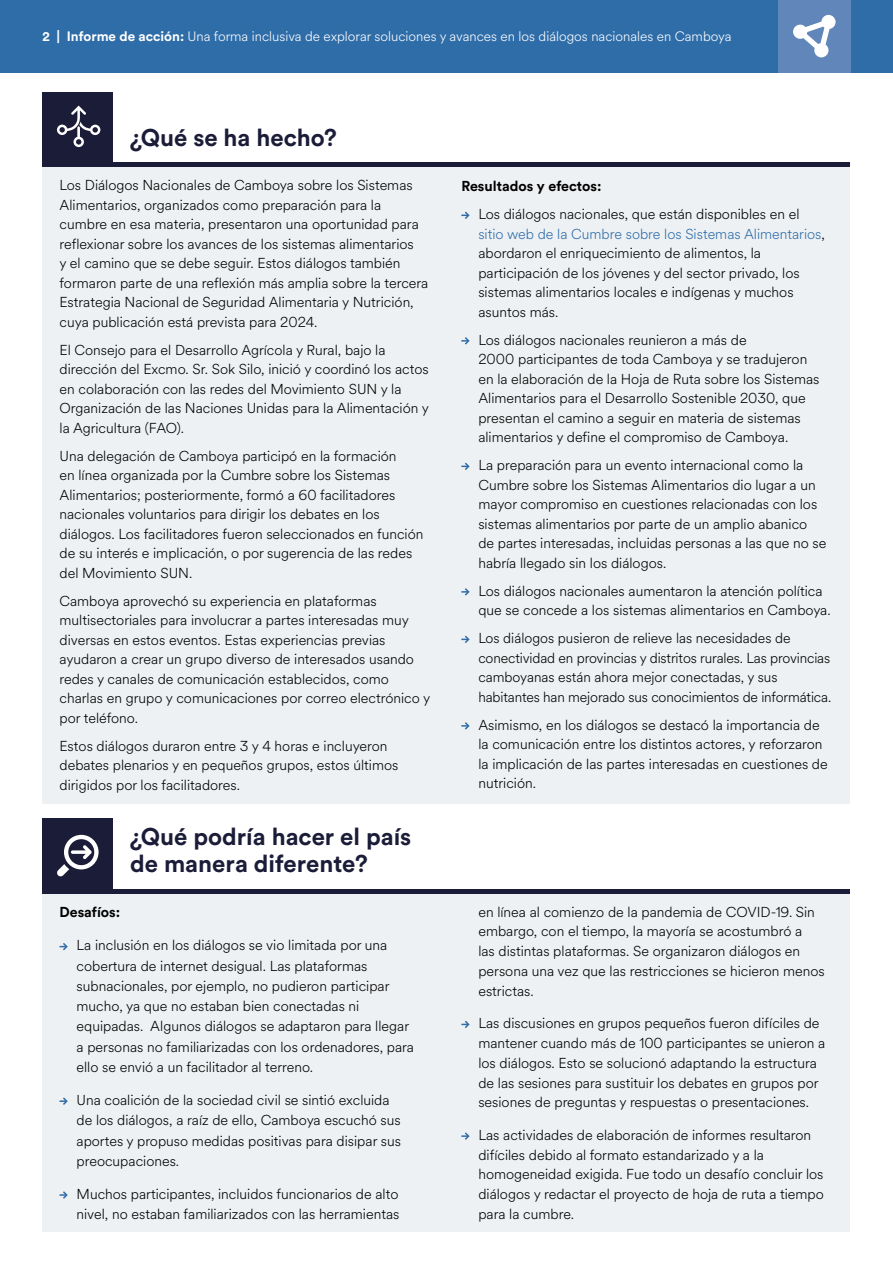
<style>
.page{position:relative;width:893px;height:1263px;background:#fff}
.page>*{position:absolute;margin:0;border:0;box-sizing:border-box;transform-origin:0 0}
.Head_1_V3{font:700 24px/27px "Circular Std";color:#1b1c38}
.Bullets{font:300 14.25px/19.5px "Circular Spotify Text";color:#000}
.Body{font:300 14.25px/19.5px "Circular Spotify Text";color:#000}
.Body-2{font:700 14.25px "Circular Std";color:#000}
.t1{font:300 13.5px "Circular Spotify Text";color:#fff}
.s1{font-family:"Circular Std";font-weight:700}
.s2{color:#2f6da9}
</style>
<div class="page">
<div style="left:0;top:0;width:893px;height:72px;background:#2f6da9"></div>
<div style="left:778px;top:0;width:72px;height:72px;background:#6186ba"></div>
<svg style="left:793px;top:15px;width:43px;height:42px"></svg>
<div style="left:43px;top:167px;width:807px;height:636px;background:#eef1f3"></div>
<svg style="left:461px;top:211px;width:9px;height:8px"></svg>
<svg style="left:461px;top:337px;width:9px;height:8px"></svg>
<svg style="left:461px;top:462px;width:9px;height:8px"></svg>
<svg style="left:461px;top:588px;width:9px;height:8px"></svg>
<svg style="left:461px;top:635px;width:9px;height:8px"></svg>
<svg style="left:461px;top:722px;width:9px;height:8px"></svg>
<div style="left:43px;top:92px;width:70px;height:71px;background:#1b1c38"></div>
<svg style="left:57px;top:106px;width:43px;height:41px"></svg>
<hr style="left:43px;top:163px;width:807px;height:4px;background:#1b1c38">
<div style="left:43px;top:893px;width:807px;height:339px;background:#eef1f3"></div>
<svg style="left:60px;top:943px;width:8px;height:8px"></svg>
<svg style="left:60px;top:1097px;width:8px;height:8px"></svg>
<svg style="left:60px;top:1191px;width:8px;height:8px"></svg>
<svg style="left:461px;top:1020px;width:9px;height:8px"></svg>
<svg style="left:461px;top:1132px;width:9px;height:8px"></svg>
<hr style="left:43px;top:889px;width:807px;height:4px;background:#1b1c38">
<div style="left:43px;top:818px;width:70px;height:71px;background:#1b1c38"></div>
<svg style="left:57px;top:835px;width:42px;height:42px"></svg>
<p class="t1" style="left:43px;top:27px;width:690px"><span class="s1">2 | Informe de acción:</span> Una forma inclusiva de explorar soluciones y avances en los diálogos nacionales en Camboya</p>
<p class="Head_1_V3" style="left:130px;top:123px;width:208px">¿Qué se ha hecho?</p>
<p class="Body" style="left:60px;top:176px;width:370px">Los Diálogos Nacionales de Camboya sobre los Sistemas Alimentarios, organizados como preparación para la cumbre en esa materia, presentaron una oportunidad para reflexionar sobre los avances de los sistemas alimentarios<br>y el camino que se debe seguir. Estos diálogos también formaron parte de una reflexión más amplia sobre la tercera Estrategia Nacional de Seguridad Alimentaria y Nutrición, cuya publicación está prevista para 2024.</p>
<p class="Body" style="left:60px;top:340px;width:371px">El Consejo para el Desarrollo Agrícola y Rural, bajo la dirección del Excmo. Sr. Sok Silo, inició y coordinó los actos en colaboración con las redes del Movimiento SUN y la Organización de las Naciones Unidas para la Alimentación y la Agricultura (FAO).</p>
<p class="Body" style="left:60px;top:446px;width:365px">Una delegación de Camboya participó en la formación<br>en línea organizada por la Cumbre sobre los Sistemas Alimentarios; posteriormente, formó a 60 facilitadores nacionales voluntarios para dirigir los debates en los diálogos. Los facilitadores fueron seleccionados en función de su interés e implicación, o por sugerencia de las redes del Movimiento SUN.</p>
<p class="Body" style="left:60px;top:591px;width:372px">Camboya aprovechó su experiencia en plataformas multisectoriales para involucrar a partes interesadas muy diversas en estos eventos. Estas experiencias previas ayudaron a crear un grupo diverso de interesados usando redes y canales de comunicación establecidos, como charlas en grupo y comunicaciones por correo electrónico y por teléfono.</p>
<p class="Body" style="left:60px;top:736px;width:340px">Estos diálogos duraron entre 3 y 4 horas e incluyeron debates plenarios y en pequeños grupos, estos últimos dirigidos por los facilitadores.</p>
<p class="Head_1_V3" style="left:130px;top:822px;width:283px">¿Qué podría hacer el país de manera diferente?</p>
<p class="Body-2" style="left:60px;top:903px;width:62px">Desafíos:</p>
<p class="Bullets" style="left:77px;top:935px;width:339px;line-height:20.2px">La inclusión en los diálogos se vio limitada por una cobertura de internet desigual. Las plataformas subnacionales, por ejemplo, no pudieron participar mucho, ya que no estaban bien conectadas ni equipadas. Algunos diálogos se adaptaron para llegar a personas no familiarizadas con los ordenadores, para ello se envió a un facilitador al terreno.</p>
<p class="Bullets" style="left:77px;top:1090px;width:326px;line-height:20.2px">Una coalición de la sociedad civil se sintió excluida de los diálogos, a raíz de ello, Camboya escuchó sus aportes y propuso medidas positivas para disipar sus preocupaciones.</p>
<p class="Bullets" style="left:77px;top:1184px;width:324px;line-height:20.2px">Muchos participantes, incluidos funcionarios de alto nivel, no estaban familiarizados con las herramientas</p>
<p class="Body-2" style="left:461px;top:177px;width:142px">Resultados y efectos:</p>
<p class="Bullets" style="left:478px;top:205px;width:348px">Los diálogos nacionales, que están disponibles en el <span class="s2">sitio web de la Cumbre sobre los Sistemas Alimentarios</span>, abordaron el enriquecimiento de alimentos, la participación de los jóvenes y del sector privado, los sistemas alimentarios locales e indígenas y muchos asuntos más.</p>
<p class="Bullets" style="left:478px;top:330px;width:343px">Los diálogos nacionales reunieron a más de<br>2000 participantes de toda Camboya y se tradujeron en la elaboración de la Hoja de Ruta sobre los Sistemas Alimentarios para el Desarrollo Sostenible 2030, que presentan el camino a seguir en materia de sistemas alimentarios y define el compromiso de Camboya.</p>
<p class="Bullets" style="left:478px;top:456px;width:349px">La preparación para un evento internacional como la Cumbre sobre los Sistemas Alimentarios dio lugar a un mayor compromiso en cuestiones relacionadas con los sistemas alimentarios por parte de un amplio abanico de partes interesadas, incluidas personas a las que no se habría llegado sin los diálogos.</p>
<p class="Bullets" style="left:478px;top:581px;width:354px">Los diálogos nacionales aumentaron la atención política que se concede a los sistemas alimentarios en Camboya.</p>
<p class="Bullets" style="left:478px;top:629px;width:354px">Los diálogos pusieron de relieve las necesidades de conectividad en provincias y distritos rurales. Las provincias camboyanas están ahora mejor conectadas, y sus habitantes han mejorado sus conocimientos de informática.</p>
<p class="Bullets" style="left:478px;top:715px;width:351px">Asimismo, en los diálogos se destacó la importancia de la comunicación entre los distintos actores, y reforzaron la implicación de las partes interesadas en cuestiones de nutrición.</p>
<p class="Bullets" style="left:478px;top:902px;width:348px">en línea al comienzo de la pandemia de COVID-19. Sin embargo, con el tiempo, la mayoría se acostumbró a<br>las distintas plataformas. Se organizaron diálogos en persona una vez que las restricciones se hicieron menos estrictas.</p>
<p class="Bullets" style="left:478px;top:1014px;width:348px">Las discusiones en grupos pequeños fueron difíciles de mantener cuando más de 100 participantes se unieron a los diálogos. Esto se solucionó adaptando la estructura de las sesiones para sustituir los debates en grupos por sesiones de preguntas y respuestas o presentaciones.</p>
<p class="Bullets" style="left:478px;top:1125px;width:347px">Las actividades de elaboración de informes resultaron difíciles debido al formato estandarizado y a la homogeneidad exigida. Fue todo un desafío concluir los diálogos y redactar el proyecto de hoja de ruta a tiempo para la cumbre.</p>
</div>
